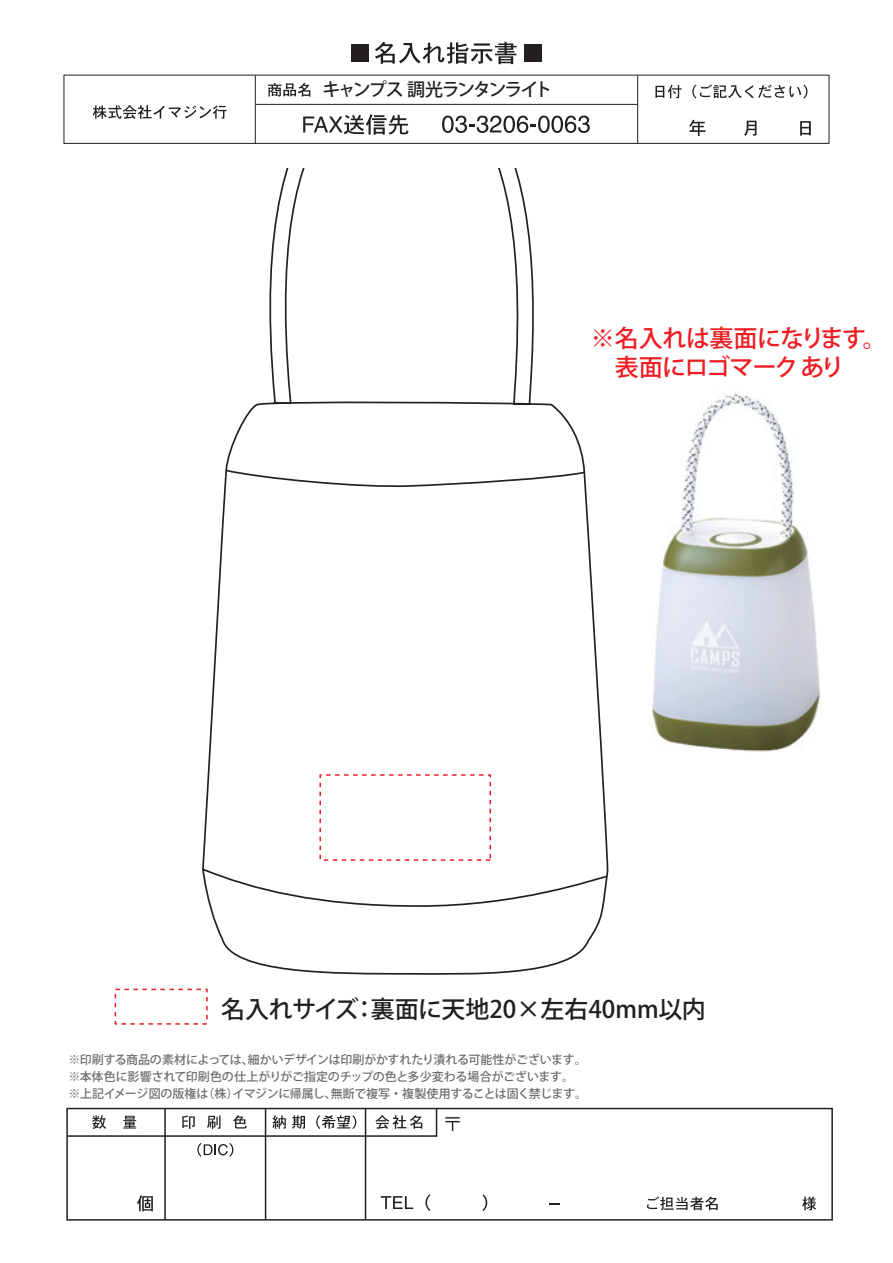
<style>
.page{position:relative;width:893px;height:1263px;background:#fff}
.page>*{position:absolute;margin:0;border:0;box-sizing:border-box;transform-origin:0 0}
.t1{font:500 24px/28.8px "Koz Go Pr 6 N";letter-spacing:-.03em;color:#ee1d23}
.t2{font:500 24px "Koz Go Pr 6 N";color:#231f20}
.t3{font:500 18px "Koz Go Pr 6 N";letter-spacing:-.115em;color:#231f20}
.t4{font:500 12px/17px "Koz Go Pr 6 N";letter-spacing:-.02em;color:#6c6d70}
</style>
<div class="page">
<svg style="left:202px;top:403px;width:407px;height:572px"></svg>
<svg style="left:224px;top:468px;width:362px;height:20px"></svg>
<svg style="left:202px;top:867px;width:407px;height:41px"></svg>
<svg style="left:258px;top:168px;width:282px;height:238px"></svg>
<div style="left:319px;top:774px;width:172px;height:87px;background:#fff"></div>
<div style="left:66px;top:1108px;width:767px;height:112px;border:2px solid #231f20"></div>
<hr style="left:265px;top:1108px;width:1px;height:112px;background:#231f20">
<hr style="left:164px;top:1109px;width:2px;height:111px;background:#231f20">
<hr style="left:365px;top:1108px;width:1px;height:112px;background:#231f20">
<svg style="left:66px;top:1107px;width:372px;height:30px"></svg>
<svg style="left:197px;top:1143px;width:36px;height:14px"></svg>
<svg style="left:137px;top:1195px;width:16px;height:16px"></svg>
<svg style="left:381px;top:1196px;width:32px;height:13px"></svg>
<svg style="left:425px;top:1194px;width:5px;height:17px"></svg>
<svg style="left:482px;top:1194px;width:5px;height:17px"></svg>
<svg style="left:445px;top:1117px;width:15px;height:14px"></svg>
<svg style="left:647px;top:1196px;width:71px;height:14px"></svg>
<svg style="left:802px;top:1196px;width:14px;height:14px"></svg>
<div style="left:64px;top:75px;width:765px;height:69px;border:1px solid #231f20"></div>
<svg style="left:93px;top:105px;width:134px;height:14px"></svg>
<svg style="left:655px;top:85px;width:26px;height:13px"></svg>
<svg style="left:692px;top:84px;width:115px;height:15px"></svg>
<svg style="left:689px;top:120px;width:16px;height:16px"></svg>
<svg style="left:744px;top:121px;width:12px;height:15px"></svg>
<svg style="left:800px;top:121px;width:11px;height:15px"></svg>
<hr style="left:255px;top:75px;width:1px;height:68px;background:#231f20">
<div style="left:351px;top:44px;width:18px;height:18px;background:#231f20"></div>
<svg style="left:375px;top:42px;width:142px;height:22px"></svg>
<div style="left:524px;top:44px;width:18px;height:18px;background:#231f20"></div>
<svg style="left:303px;top:114px;width:105px;height:21px"></svg>
<svg style="left:442px;top:116px;width:148px;height:17px"></svg>
<hr style="left:637px;top:75px;width:1px;height:68px;background:#231f20">
<hr style="left:256px;top:104px;width:382px;height:1px;background:#231f20">
<svg style="left:268px;top:83px;width:42px;height:14px"></svg>
<div style="left:115px;top:989px;width:93px;height:36px;background:#fff;border:2px dashed #ee1d23"></div>
<img style="left:651px;top:392px;width:170px;height:360px">
<h2 class="t3" style="left:322px;top:79px;width:232px">キャンプス 調光ランタンライト</h2>
<h1 class="t1" style="left:591px;top:324px;width:298px">※名入れは裏面になります。　表面にロゴマーク あり</h1>
<h1 class="t2" style="left:221px;top:995px;width:486px">名入れサイズ：裏面に天地20×左右40mm以内</h1>
<p class="t4" style="left:69px;top:1052px;width:520px">※印刷する商品の素材によっては、細かいデザインは印刷がかすれたり潰れる可能性がございます。※本体色に影響されて印刷色の仕上がりがご指定のチップの色と多少変わる場合がございます。※上記イメージ図の版権は（株）イマジンに帰属し、無断で複写・複製使用することは固く禁じます。</p>
</div>
